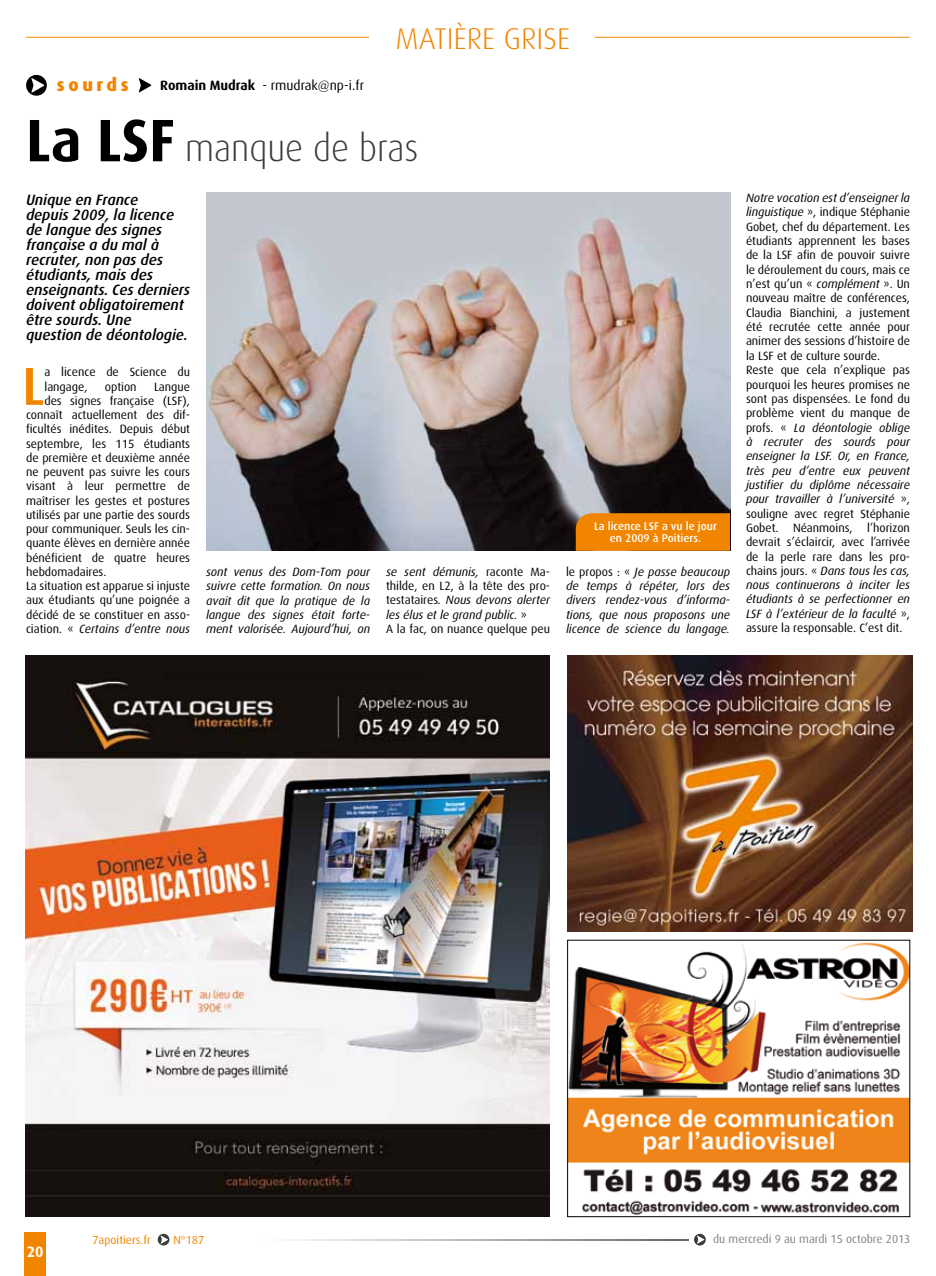
<style>
.page{position:relative;width:936px;height:1276px;background:#fff}
.page>*{position:absolute;margin:0;border:0;box-sizing:border-box;transform-origin:0 0}
.t1{font:500 53.4px "Dax";color:#f18500}
.t2{font:300 37.5px "Dax";color:#3c3c3b;scale:.95 1}
.t3{font:300 30px "Dax";color:#f18500}
.t4{font:800 18px "Dax";letter-spacing:.2em;color:#f18500}
.t5{font:italic 500 15px/15px "Dax";letter-spacing:-.005em;color:#000}
.t6{font:700 15px "Dax";color:#fff}
.t7{font:13.5px "Dax";color:#000}
.t8{font:12px/14.4px "Dax";letter-spacing:-.005em;color:#000}
.t9{font:italic 12px/14.2px "Dax";letter-spacing:-.005em;color:#000;text-align:justify}
.t10{font:11.7px "Dax";color:#838382}
.t11{font:11.7px "Dax";color:#f18500}
.t12{font:500 11.25px/12px "Dax";color:#fff;text-align:center}
.s1{font-weight:700}
.s2{font-weight:700;font-size:60px;color:#000}
.s3{font-style:normal}
.s4{font-style:italic}
</style>
<div class="page">
<div style="left:25px;top:1232px;width:21px;height:44px;background:#f18500"></div>
<hr style="left:26px;top:37px;width:343px;height:1px;background:#f18a00">
<hr style="left:594px;top:37px;width:315px;height:1px;background:#f18a00">
<svg style="left:139px;top:78px;width:12px;height:15px"></svg>
<svg style="left:26px;top:75px;width:21px;height:21px"></svg>
<img style="left:206px;top:193px;width:524px;height:358px">
<div style="left:575px;top:513px;width:155px;height:38px;background:#f18500"></div>
<img style="left:26px;top:655px;width:523px;height:561px">
<svg style="left:158px;top:1233px;width:11px;height:12px"></svg>
<svg style="left:694px;top:1233px;width:11px;height:12px"></svg>
<svg style="left:292px;top:1239px;width:396px;height:1px"></svg>
<img style="left:569px;top:942px;width:338px;height:273px">
<div style="left:567px;top:940px;width:342px;height:277px;border:1px solid #000"></div>
<img style="left:567px;top:655px;width:344px;height:276px">
<h3 class="t4" style="left:57px;top:75px;width:73px">sourds</h3>
<p class="t7" style="left:160px;top:78px;width:205px"><span class="s1">Romain Mudrak</span> - rmudrak@np-i.fr</p>
<h3 class="t3" style="left:395px;top:22px;width:176px">matière grise</h3>
<h2 class="t2" style="left:26px;top:128px;width:414px"><span class="s2">La LSF</span> manque de bras</h2>
<p class="t5" style="left:26px;top:192px;width:165px">Unique en France<br>depuis 2009, la licence de langue des signes française a du mal à recruter, non pas des étudiants, mais des enseignants. Ces derniers doivent obligatoirement être sourds. Une question de déontologie.</p>
<h1 class="t1" style="left:22px;top:356px;width:24px">L</h1>
<p class="t8" style="left:44px;top:365px;width:147px">a licence de Science du langage,</p>
<p class="t8" style="left:105px;top:379px;width:33px">option</p>
<p class="t8" style="left:154px;top:379px;width:37px">Langue</p>
<p class="t8" style="left:44px;top:393px;width:147px">des signes française (LSF),</p>
<p class="t8" style="left:26px;top:408px;width:165px">connaît actuellement des dif-</p>
<p class="t8" style="left:26px;top:422px;width:165px">ficultés inédites. Depuis début</p>
<p class="t8" style="left:26px;top:436px;width:165px">septembre, les 115 étudiants</p>
<p class="t8" style="left:26px;top:450px;width:165px">de première et deuxième année</p>
<p class="t8" style="left:26px;top:465px;width:165px">ne peuvent pas suivre les cours</p>
<p class="t8" style="left:26px;top:479px;width:165px">visant à leur permettre de</p>
<p class="t8" style="left:26px;top:493px;width:165px">maîtriser les gestes et postures</p>
<p class="t8" style="left:26px;top:507px;width:165px">utilisés par une partie des sourds</p>
<p class="t8" style="left:26px;top:522px;width:165px">pour communiquer. Seuls les cin-</p>
<p class="t8" style="left:26px;top:536px;width:165px">quante élèves en dernière année</p>
<p class="t8" style="left:26px;top:550px;width:165px">bénéficient de quatre heures</p>
<p class="t8" style="left:26px;top:564px;width:82px">hebdomadaires.</p>
<p class="t8" style="left:26px;top:579px;width:165px">La situation est apparue si injuste</p>
<p class="t8" style="left:26px;top:593px;width:165px">aux étudiants qu’une poignée a</p>
<p class="t8" style="left:26px;top:607px;width:165px">décidé de se constituer en asso-</p>
<p class="t9" style="left:26px;top:621px;width:165px"><span class="s3">ciation. «</span> Certains d’entre nous</p>
<p class="t12" style="left:594px;top:520px;width:124px">La licence LSF a vu le jour en 2009 à Poitiers.</p>
<p class="t9" style="left:206px;top:565px;width:165px">sont venus des Dom-Tom pour suivre cette formation. On nous avait dit que la pratique de la langue des signes était forte&shy;ment valorisée. Aujourd’hui, on</p>
<p class="t8" style="left:386px;top:565px;width:165px"><span class="s4">se sent démunis,</span> raconte Ma&shy;thilde, en L2, à la tête des pro&shy;testataires<span class="s4">. Nous devons alerter les élus et le grand public.</span> »<br>A la fac, on nuance quelque peu</p>
<p class="t9" style="left:566px;top:565px;width:165px"><span class="s3">le propos : «</span> Je passe beaucoup de temps à répéter, lors des divers rendez-vous d’informa&shy;tions, que nous proposons une licence de science du langage.</p>
<p class="t8" style="left:746px;top:191px;width:165px"><span class="s4">Notre vocation est d’enseigner la linguistique</span> », indique Stéphanie<br>Gobet, chef du département. Les étudiants apprennent les bases de la LSF afin de pouvoir suivre le déroulement du cours, mais ce n’est qu’un « <span class="s4">complément</span> ». Un nouveau maître de conférences,<br>Claudia Bianchini, a justement été recrutée cette année pour animer des sessions d’histoire de la LSF et de culture sourde.<br>Reste que cela n’explique pas pourquoi les heures promises ne sont pas dispensées. Le fond du problème vient du manque de profs. « <span class="s4">La déontologie oblige à recruter des sourds pour enseigner la LSF. Or, en France, très peu d’entre eux peuvent justifier du diplôme nécessaire pour travailler à l’université</span> », souligne avec regret Stéphanie<br>Gobet. Néanmoins, l’horizon devrait s’éclaircir, avec l’arrivée de la perle rare dans les pro&shy;chains jours. « <span class="s4">Dans tous les cas, nous continuerons à inciter les étudiants à se perfectionner en<br>LSF à l’extérieur de la faculté</span> », assure la responsable. C’est dit.</p>
<p class="t6" style="left:27px;top:1243px;width:18px">20</p>
<p class="t11" style="left:92px;top:1233px;width:60px">7apoitiers.fr</p>
<p class="t11" style="left:173px;top:1233px;width:32px">N°187</p>
<p class="t10" style="left:713px;top:1232px;width:199px">du mercredi 9 au mardi 15 octobre 2013</p>
</div>
